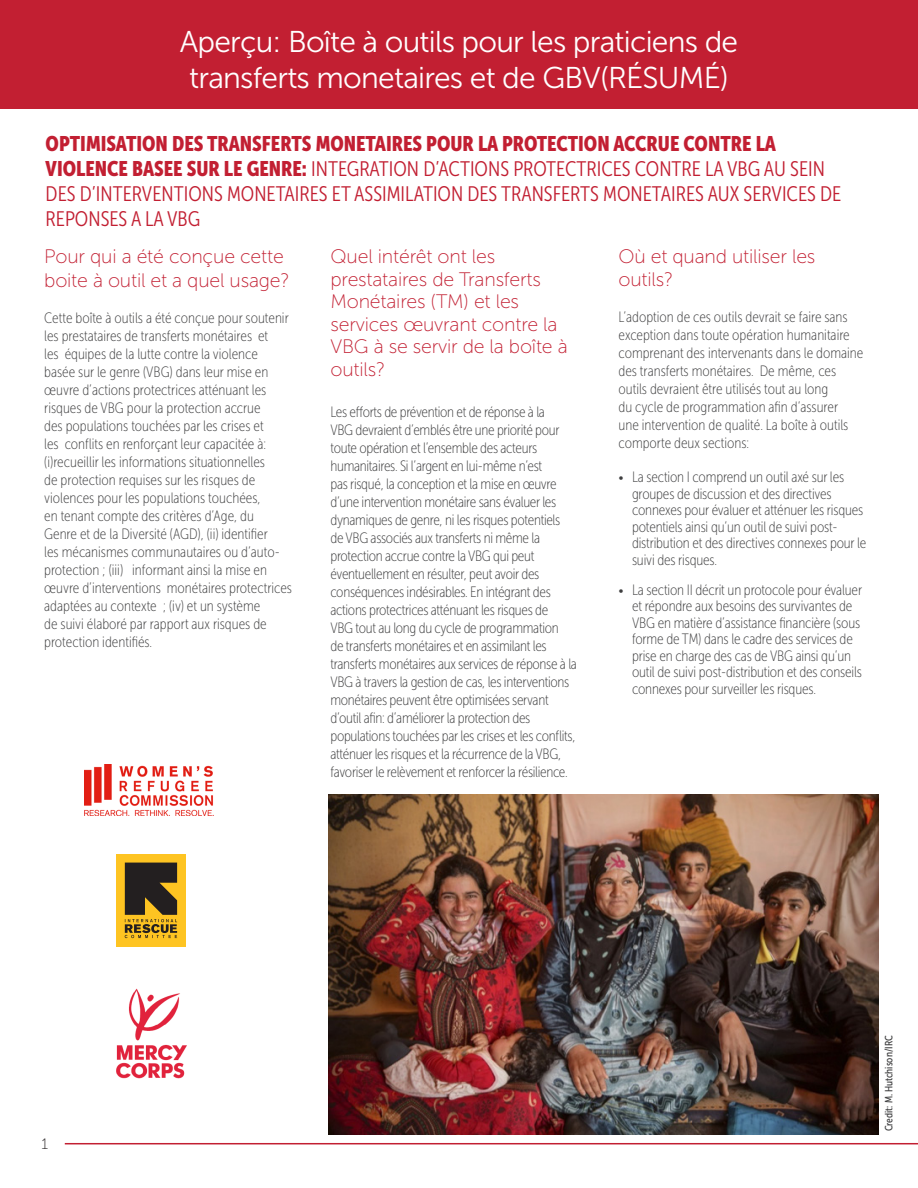
<style>
.page{position:relative;width:918px;height:1188px;background:#fff}
.page>*{position:absolute;margin:0;border:0;box-sizing:border-box;transform-origin:0 0}
.t1{font:30px/36px "Museo Sans 300";letter-spacing:-.025em;color:#fff;text-align:center}
.t2{font:21px/25.2px "Museo Sans Cond 300";color:#c21f32}
.t3{font:19.5px/22.5px "Museo Sans 100";letter-spacing:-.01em;color:#c21f32}
.t4{font:15px/18px "Museo Sans Cond 100";letter-spacing:-.01em;color:#3e3e3f}
.t5{font:15px "Museo Sans 100";color:#231f20}
.t6{font:10.5px "Museo Sans Cond 500";color:#3e3e3f}
.s1{font-family:"Museo Sans Cond 900"}
.s2{font-family:"Museo Sans 100";font-size:13.5px}
</style>
<div class="page">
<div style="left:0;top:0;width:918px;height:108px;background:#c21f32"></div>
<hr style="left:65px;top:1143px;width:853px;height:1px;background:#c21f32">
<img style="left:84px;top:764px;width:129px;height:52px">
<img style="left:116px;top:988px;width:71px;height:91px">
<div style="left:116px;top:854px;width:70px;height:92px;background:#fec422"></div>
<svg style="left:125px;top:863px;width:52px;height:75px"></svg>
<img style="left:329px;top:795px;width:549px;height:339px">
<p class="t1" style="left:180px;top:23px;width:560px">Aperçu: Boîte à outils pour les praticiens de transferts monetaires et de GBV(RÉSUMÉ)</p>
<p class="t2" style="left:46px;top:131px;width:797px"><span class="s1">OPTIMISATION DES TRANSFERTS MONETAIRES POUR LA PROTECTION ACCRUE CONTRE LA VIOLENCE BASEE SUR LE GENRE:</span> INTEGRATION D’ACTIONS PROTECTRICES CONTRE LA VBG AU SEIN DES D’INTERVENTIONS MONETAIRES ET ASSIMILATION DES TRANSFERTS MONETAIRES AUX SERVICES DE REPONSES A LA VBG</p>
<p class="t3" style="left:44px;top:245px;width:247px;line-height:23.4px">Pour qui a été conçue cette boite à outil et a quel usage?</p>
<p class="t4" style="left:44px;top:309px;width:249px">Cette boîte à outils a été conçue pour soutenir les prestataires de transferts monétaires et<br>les équipes de la lutte contre la violence basée sur le genre (VBG) dans leur mise en œuvre d’actions protectrices atténuant les risques de VBG pour la protection accrue<br>des populations touchées par les crises et<br>les conflits en renforçant leur capacitée à: (i)recueillir les informations situationnelles<br>de protection requises sur les risques de violences pour les populations touchées,<br>en tenant compte des critères d’Age, du<br>Genre et de la Diversité (AGD), (ii) identifier<br>les mécanismes communautaires ou d’auto&shy;protection ; (iii) informant ainsi la mise en œuvre d’interventions monétaires protectrices adaptées au contexte ; (iv) et un système<br>de suivi élaboré par rapport aux risques de protection identifiés.</p>
<p class="t3" style="left:330px;top:245px;width:239px">Quel intérêt ont les prestataires de Transferts<br>Monétaires (TM) et les services œuvrant contre la<br>VBG à se servir de la boîte à outils?</p>
<p class="t4" style="left:330px;top:403px;width:248px">Les efforts de prévention et de réponse à la<br>VBG devraient d’emblés être une priorité pour toute opération et l’ensemble des acteurs humanitaires. Si l’argent en lui-même n’est<br>pas risqué, la conception et la mise en œuvre d’une intervention monétaire sans évaluer les dynamiques de genre, ni les risques potentiels de VBG associés aux transferts ni même la protection accrue contre la VBG qui peut éventuellement en résulter, peut avoir des conséquences indésirables. En intégrant des actions protectrices atténuant les risques de<br>VBG tout au long du cycle de programmation<br>de transferts monétaires et en assimilant les transferts monétaires aux services de réponse à la VBG à travers la gestion de cas, les interventions monétaires peuvent être optimisées servant d’outil afin: d’améliorer la protection des populations touchées par les crises et les conflits, atténuer les risques et la récurrence de la VBG, favoriser le relèvement et renforcer la résilience.</p>
<p class="t3" style="left:619px;top:245px;width:198px">Où et quand utiliser les outils?</p>
<p class="t4" style="left:619px;top:308px;width:246px">L’adoption de ces outils devrait se faire sans exception dans toute opération humanitaire comprenant des intervenants dans le domaine des transferts monétaires. De même, ces outils devraient être utilisés tout au long<br>du cycle de programmation afin d’assurer<br>une intervention de qualité. La boîte à outils comporte deux sections:</p>
<p class="t4" style="left:632px;top:469px;width:236px;line-height:16.5px;text-indent:-14px"><span class="s2">•</span> La section I comprend un outil axé sur les groupes de discussion et des directives connexes pour évaluer et atténuer les risques potentiels ainsi qu’un outil de suivi post&shy;distribution et des directives connexes pour le suivi des risques.</p>
<p class="t4" style="left:632px;top:581px;width:232px;line-height:16.5px;text-indent:-14px"><span class="s2">•</span> La section II décrit un protocole pour évaluer et répondre aux besoins des survivantes de VBG en matière d’assistance financière (sous forme de TM) dans le cadre des services de prise en charge des cas de VBG ainsi qu’un outil de suivi post-distribution et des conseils connexes pour surveiller les risques.</p>
<p class="t5" style="left:42px;top:1136px;width:8px">1</p>
<p class="t6" style="left:883px;top:1131px;width:98px;rotate:-90deg">Credit: M. Hutchison/IRC</p>
</div>
